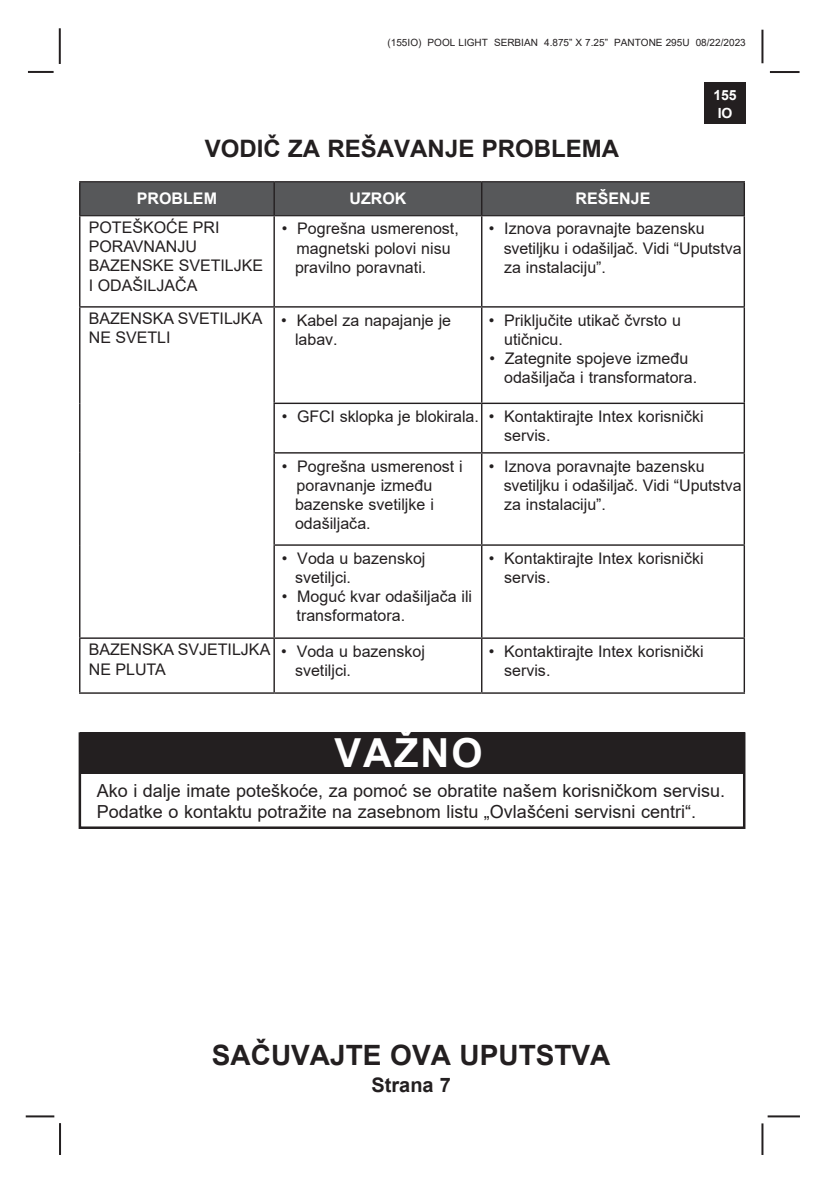
<style>
.page{position:relative;width:836px;height:1191px;background:#fff}
.page>*{position:absolute;margin:0;border:0;box-sizing:border-box;transform-origin:0 0}
.t1{font:700 40px "Arial";letter-spacing:.05em;color:#fff}
.t2{font:700 28px "Arial";color:#231f20}
.t3{font:700 24px "Arial";color:#231f20}
.t4{font:700 20px "Arial";color:#231f20}
.t5{font:18px "Arial";color:#231f20}
.t6{font:16px/19.2px "Arial";color:#231f20}
.t7{font:700 16px "Arial";color:#fff}
.t8{font:700 14px/18px "Arial";color:#fff;text-align:center}
.t9{font:10px "Arial";color:#231f20}
</style>
<div class="page">
<hr style="left:767px;top:1115px;width:32px;height:2px;background:#231f20">
<hr style="left:769px;top:71px;width:30px;height:2px;background:#231f20">
<hr style="left:761px;top:30px;width:2px;height:33px;background:#231f20">
<hr style="left:761px;top:1123px;width:2px;height:32px;background:#231f20">
<hr style="left:28px;top:71px;width:26px;height:2px;background:#231f20">
<hr style="left:59px;top:28px;width:2px;height:36px;background:#231f20">
<hr style="left:59px;top:1123px;width:2px;height:32px;background:#231f20">
<hr style="left:26px;top:1115px;width:28px;height:2px;background:#231f20">
<div style="left:704px;top:83px;width:41px;height:41px;background:#231f20"></div>
<div style="left:80px;top:182px;width:663px;height:33px;background:#57585a"></div>
<hr style="left:79px;top:216px;width:1px;height:90px;background:#231f20">
<hr style="left:273px;top:216px;width:2px;height:90px;background:#231f20">
<hr style="left:481px;top:216px;width:1px;height:90px;background:#231f20">
<hr style="left:743px;top:216px;width:1px;height:90px;background:#231f20">
<hr style="left:79px;top:306px;width:195px;height:1px;background:#231f20">
<hr style="left:79px;top:307px;width:1px;height:96px;background:#231f20">
<hr style="left:274px;top:306px;width:207px;height:1px;background:#231f20">
<hr style="left:273px;top:307px;width:2px;height:95px;background:#231f20">
<hr style="left:481px;top:306px;width:263px;height:1px;background:#231f20">
<hr style="left:481px;top:307px;width:1px;height:95px;background:#231f20">
<hr style="left:743px;top:307px;width:1px;height:95px;background:#231f20">
<hr style="left:79px;top:403px;width:1px;height:50px;background:#231f20">
<hr style="left:273px;top:402px;width:208px;height:2px;background:#231f20">
<hr style="left:273px;top:404px;width:2px;height:48px;background:#231f20">
<hr style="left:481px;top:402px;width:263px;height:2px;background:#231f20">
<hr style="left:481px;top:404px;width:1px;height:48px;background:#231f20">
<hr style="left:743px;top:404px;width:1px;height:48px;background:#231f20">
<hr style="left:79px;top:453px;width:1px;height:92px;background:#231f20">
<hr style="left:273px;top:452px;width:208px;height:1px;background:#231f20">
<hr style="left:273px;top:453px;width:2px;height:91px;background:#231f20">
<hr style="left:481px;top:452px;width:263px;height:1px;background:#231f20">
<hr style="left:481px;top:453px;width:1px;height:91px;background:#231f20">
<hr style="left:743px;top:453px;width:1px;height:91px;background:#231f20">
<hr style="left:79px;top:545px;width:1px;height:92px;background:#231f20">
<hr style="left:273px;top:544px;width:208px;height:2px;background:#231f20">
<hr style="left:273px;top:546px;width:2px;height:91px;background:#231f20">
<hr style="left:481px;top:544px;width:263px;height:2px;background:#231f20">
<hr style="left:481px;top:546px;width:1px;height:91px;background:#231f20">
<hr style="left:743px;top:546px;width:1px;height:91px;background:#231f20">
<hr style="left:79px;top:637px;width:195px;height:2px;background:#231f20">
<hr style="left:79px;top:639px;width:1px;height:53px;background:#231f20">
<hr style="left:274px;top:637px;width:207px;height:2px;background:#231f20">
<hr style="left:273px;top:639px;width:2px;height:53px;background:#231f20">
<hr style="left:481px;top:637px;width:263px;height:2px;background:#231f20">
<hr style="left:481px;top:639px;width:1px;height:53px;background:#231f20">
<hr style="left:743px;top:639px;width:1px;height:53px;background:#231f20">
<hr style="left:79px;top:692px;width:195px;height:2px;background:#231f20">
<hr style="left:274px;top:692px;width:207px;height:2px;background:#231f20">
<hr style="left:481px;top:692px;width:263px;height:2px;background:#231f20">
<hr style="left:79px;top:182px;width:1px;height:33px;background:#231f20">
<hr style="left:79px;top:181px;width:195px;height:1px;background:#231f20">
<hr style="left:274px;top:181px;width:207px;height:1px;background:#231f20">
<hr style="left:481px;top:181px;width:263px;height:1px;background:#231f20">
<hr style="left:273px;top:182px;width:2px;height:33px;background:#231f20">
<hr style="left:481px;top:182px;width:1px;height:33px;background:#231f20">
<hr style="left:743px;top:182px;width:1px;height:33px;background:#231f20">
<hr style="left:79px;top:215px;width:195px;height:1px;background:#231f20">
<hr style="left:274px;top:215px;width:207px;height:1px;background:#231f20">
<hr style="left:481px;top:215px;width:263px;height:1px;background:#231f20">
<div style="left:80px;top:732px;width:664px;height:41px;background:#231f20"></div>
<div style="left:79px;top:732px;width:666px;height:97px;border:2px solid #231f20"></div>
<p class="t9" style="left:387px;top:36px;width:359px">(155IO) POOL LIGHT SERBIAN 4.875” X 7.25” PANTONE 295U 08/22/2023</p>
<p class="t8" style="left:713px;top:86px;width:25px">155<br>IO</p>
<p class="t3" style="left:205px;top:132px;width:416px">VODIČ ZA REŠAVANJE PROBLEMA</p>
<p class="t7" style="left:137px;top:187px;width:81px">PROBLEM</p>
<p class="t7" style="left:349px;top:187px;width:58px">UZROK</p>
<p class="t7" style="left:575px;top:187px;width:76px">REŠENJE</p>
<p class="t6" style="left:89px;top:218px;width:132px">POTEŠKOĆE PRI</p>
<p class="t6" style="left:89px;top:237px;width:176px">PORAVNANJU<br>BAZENSKE SVETILJKE<br>I ODAŠILJAČA</p>
<p class="t6" style="left:282px;top:219px;width:178px">• Pogrešna usmerenost,</p>
<p class="t6" style="left:295px;top:238px;width:157px">magnetski polovi nisu pravilno poravnati.</p>
<p class="t6" style="left:488px;top:219px;width:217px">• Iznova poravnajte bazensku</p>
<p class="t6" style="left:503px;top:238px;width:239px">svetiljku i odašiljač. Vidi “Uputstva</p>
<p class="t6" style="left:504px;top:257px;width:103px">za instalaciju”.</p>
<p class="t6" style="left:89px;top:309px;width:175px">BAZENSKA SVETILJKA</p>
<p class="t6" style="left:89px;top:328px;width:83px">NE SVETLI</p>
<p class="t6" style="left:295px;top:310px;width:158px;text-indent:-14px">• Kabel za napajanje je labav.</p>
<p class="t6" style="left:488px;top:310px;width:193px">• Priključite utikač čvrsto u</p>
<p class="t6" style="left:504px;top:329px;width:60px">utičnicu.</p>
<p class="t6" style="left:489px;top:349px;width:200px">• Zategnite spojeve između</p>
<p class="t6" style="left:504px;top:368px;width:194px">odašiljača i transformatora.</p>
<p class="t6" style="left:282px;top:407px;width:198px">• GFCI sklopka je blokirala.</p>
<p class="t6" style="left:488px;top:407px;width:216px">• Kontaktirajte Intex korisnički</p>
<p class="t6" style="left:504px;top:426px;width:48px">servis.</p>
<p class="t6" style="left:282px;top:456px;width:182px">• Pogrešna usmerenost i</p>
<p class="t6" style="left:295px;top:475px;width:140px;text-align:justify">poravnanje između bazenske svetiljke i odašiljača.</p>
<p class="t6" style="left:488px;top:456px;width:217px">• Iznova poravnajte bazensku</p>
<p class="t6" style="left:503px;top:475px;width:239px">svetiljku i odašiljač. Vidi “Uputstva</p>
<p class="t6" style="left:504px;top:495px;width:103px">za instalaciju”.</p>
<p class="t6" style="left:295px;top:548px;width:132px;text-indent:-13px">• Voda u bazenskoj svetiljci.</p>
<p class="t6" style="left:282px;top:587px;width:192px">• Moguć kvar odašiljača ili</p>
<p class="t6" style="left:296px;top:606px;width:110px">transformatora.</p>
<p class="t6" style="left:488px;top:548px;width:216px">• Kontaktirajte Intex korisnički</p>
<p class="t6" style="left:504px;top:568px;width:48px">servis.</p>
<p class="t6" style="left:89px;top:640px;width:183px">BAZENSKA SVJETILJKA<br>NE PLUTA</p>
<p class="t6" style="left:295px;top:641px;width:131px;text-indent:-14px">• Voda u bazenskoj svetiljci.</p>
<p class="t6" style="left:488px;top:641px;width:216px">• Kontaktirajte Intex korisnički</p>
<p class="t6" style="left:504px;top:661px;width:48px">servis.</p>
<p class="t1" style="left:334px;top:724px;width:150px">VAŽNO</p>
<p class="t5" style="left:97px;top:778px;width:629px">Ako i dalje imate poteškoće, za pomoć se obratite našem korisničkom servisu.</p>
<p class="t5" style="left:97px;top:799px;width:600px">Podatke o kontaktu potražite na zasebnom listu „Ovlašćeni servisni centri“.</p>
<h2 class="t2" style="left:212px;top:1035px;width:400px">SAČUVAJTE OVA UPUTSTVA</h2>
<p class="t4" style="left:371px;top:1070px;width:81px">Strana 7</p>
</div>
